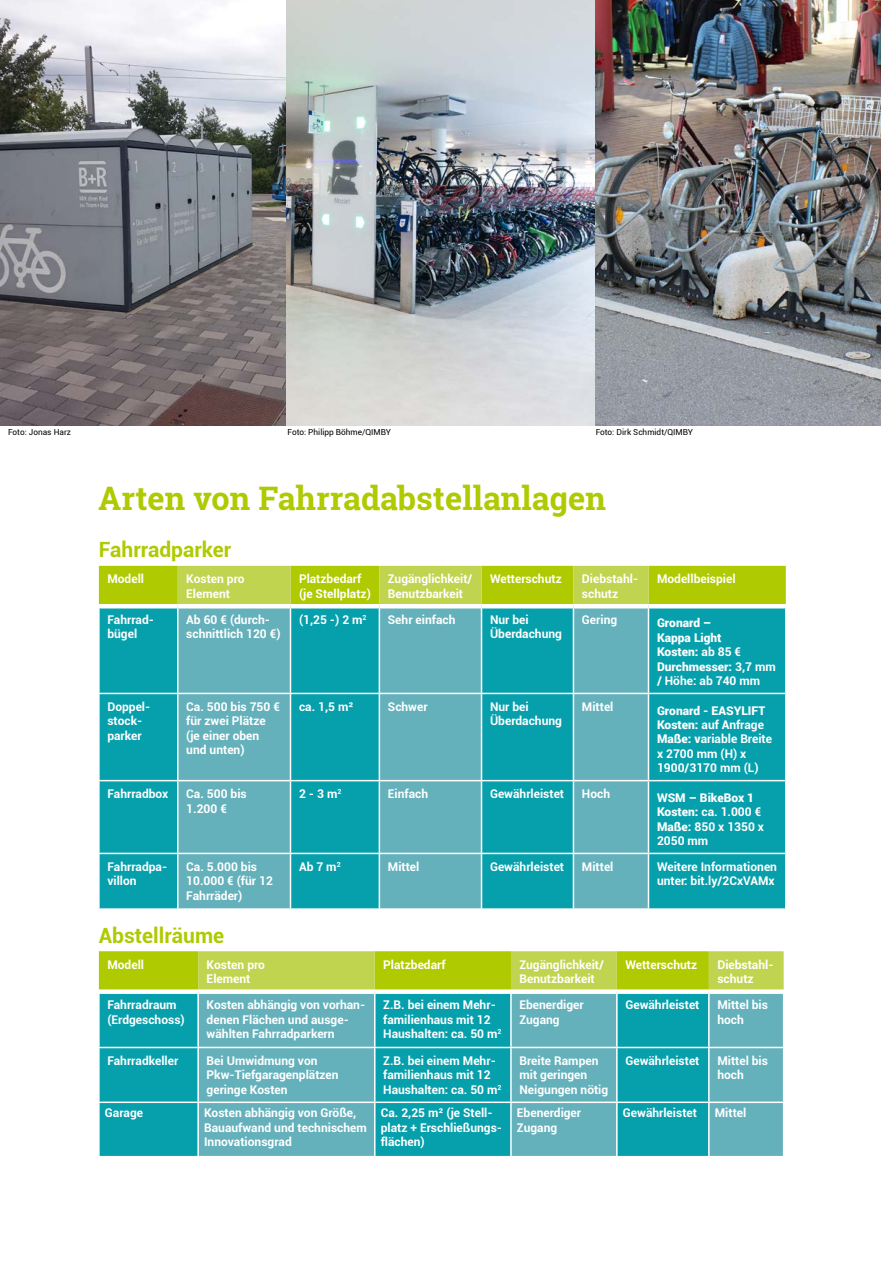
<style>
.page{position:relative;width:881px;height:1263px;background:#fff}
.page>*{position:absolute;margin:0;border:0;box-sizing:border-box;transform-origin:0 0}
.t1{font:700 32.4px "Roboto Slab";color:#afca00}
.t2{font:700 21px "Roboto";color:#afca00}
.t3{font:700 12px/14.4px "Roboto";color:#fff}
.t4{font:900 12px/14.4px "Roboto";color:#fff}
.t5{font:8.25px "Roboto";color:#000}
.s1{font-weight:700}
.s2{font-weight:900}
</style>
<div class="page">
<svg style="left:99px;top:566px;width:686px;height:38px;background:#b6ce22"></svg>
<div style="left:100px;top:608px;width:684px;height:300px;background:#069fac"></div>
<svg style="left:178px;top:608px;width:469px;height:300px;background:#41aab6"></svg>
<hr style="left:289px;top:608px;width:2px;height:85px;background:#fff">
<hr style="left:378px;top:608px;width:2px;height:85px;background:#fff">
<hr style="left:480px;top:608px;width:2px;height:85px;background:#fff">
<hr style="left:572px;top:608px;width:2px;height:85px;background:#fff">
<hr style="left:647px;top:608px;width:2px;height:85px;background:#fff">
<hr style="left:178px;top:693px;width:112px;height:1px;background:#fff">
<hr style="left:290px;top:693px;width:89px;height:1px;background:#fff">
<hr style="left:289px;top:694px;width:2px;height:86px;background:#fff">
<hr style="left:379px;top:693px;width:102px;height:1px;background:#fff">
<hr style="left:378px;top:694px;width:2px;height:86px;background:#fff">
<hr style="left:481px;top:693px;width:92px;height:1px;background:#fff">
<hr style="left:480px;top:694px;width:2px;height:86px;background:#fff">
<hr style="left:573px;top:693px;width:75px;height:1px;background:#fff">
<hr style="left:572px;top:694px;width:2px;height:86px;background:#fff">
<hr style="left:648px;top:693px;width:138px;height:1px;background:#fff">
<hr style="left:647px;top:694px;width:2px;height:86px;background:#fff">
<hr style="left:178px;top:780px;width:112px;height:1px;background:#fff">
<hr style="left:290px;top:780px;width:89px;height:1px;background:#fff">
<hr style="left:289px;top:781px;width:2px;height:72px;background:#fff">
<hr style="left:379px;top:780px;width:102px;height:1px;background:#fff">
<hr style="left:378px;top:781px;width:2px;height:72px;background:#fff">
<hr style="left:481px;top:780px;width:92px;height:1px;background:#fff">
<hr style="left:480px;top:781px;width:2px;height:72px;background:#fff">
<hr style="left:573px;top:780px;width:75px;height:1px;background:#fff">
<hr style="left:572px;top:781px;width:2px;height:72px;background:#fff">
<hr style="left:648px;top:780px;width:138px;height:1px;background:#fff">
<hr style="left:647px;top:781px;width:2px;height:72px;background:#fff">
<hr style="left:178px;top:853px;width:112px;height:1px;background:#fff">
<hr style="left:290px;top:853px;width:89px;height:1px;background:#fff">
<hr style="left:289px;top:854px;width:2px;height:54px;background:#fff">
<hr style="left:379px;top:853px;width:102px;height:1px;background:#fff">
<hr style="left:378px;top:854px;width:2px;height:54px;background:#fff">
<hr style="left:481px;top:853px;width:92px;height:1px;background:#fff">
<hr style="left:480px;top:854px;width:2px;height:54px;background:#fff">
<hr style="left:573px;top:853px;width:75px;height:1px;background:#fff">
<hr style="left:572px;top:854px;width:2px;height:54px;background:#fff">
<hr style="left:648px;top:853px;width:138px;height:1px;background:#fff">
<hr style="left:647px;top:854px;width:2px;height:54px;background:#fff">
<hr style="left:177px;top:608px;width:1px;height:85px;background:#fff">
<hr style="left:98px;top:693px;width:80px;height:1px;background:#fff">
<hr style="left:177px;top:694px;width:1px;height:86px;background:#fff">
<hr style="left:98px;top:780px;width:80px;height:1px;background:#fff">
<hr style="left:177px;top:781px;width:1px;height:72px;background:#fff">
<hr style="left:98px;top:853px;width:80px;height:1px;background:#fff">
<hr style="left:177px;top:854px;width:1px;height:54px;background:#fff">
<svg style="left:99px;top:951px;width:684px;height:38px;background:#b8cf2a"></svg>
<div style="left:100px;top:994px;width:97px;height:162px;background:#069fac"></div>
<svg style="left:199px;top:994px;width:583px;height:162px;background:#40aab6"></svg>
<hr style="left:374px;top:994px;width:1px;height:53px;background:#fff">
<hr style="left:510px;top:994px;width:1px;height:53px;background:#fff">
<hr style="left:616px;top:994px;width:1px;height:53px;background:#fff">
<hr style="left:707px;top:994px;width:2px;height:53px;background:#fff">
<hr style="left:198px;top:1047px;width:176px;height:1px;background:#fff">
<hr style="left:374px;top:1047px;width:136px;height:1px;background:#fff">
<hr style="left:374px;top:1048px;width:1px;height:53px;background:#fff">
<hr style="left:510px;top:1047px;width:106px;height:1px;background:#fff">
<hr style="left:510px;top:1048px;width:1px;height:53px;background:#fff">
<hr style="left:616px;top:1047px;width:92px;height:1px;background:#fff">
<hr style="left:616px;top:1048px;width:1px;height:53px;background:#fff">
<hr style="left:708px;top:1047px;width:76px;height:1px;background:#fff">
<hr style="left:707px;top:1048px;width:2px;height:53px;background:#fff">
<hr style="left:98px;top:1047px;width:100px;height:1px;background:#fff">
<hr style="left:98px;top:1101px;width:100px;height:2px;background:#fff">
<hr style="left:198px;top:1101px;width:176px;height:2px;background:#fff">
<hr style="left:374px;top:1101px;width:136px;height:2px;background:#fff">
<hr style="left:510px;top:1101px;width:106px;height:2px;background:#fff">
<hr style="left:616px;top:1101px;width:92px;height:2px;background:#fff">
<hr style="left:708px;top:1101px;width:76px;height:2px;background:#fff">
<hr style="left:374px;top:1103px;width:1px;height:53px;background:#fff">
<hr style="left:510px;top:1103px;width:1px;height:53px;background:#fff">
<hr style="left:616px;top:1103px;width:1px;height:53px;background:#fff">
<hr style="left:707px;top:1103px;width:2px;height:53px;background:#fff">
<img style="left:0;top:0;width:880px;height:426px">
<p class="t5" style="left:8px;top:426px;width:64px">Foto: Jonas Harz</p>
<p class="t5" style="left:287px;top:426px;width:105px">Foto: Philipp Böhme/QIMBY</p>
<p class="t5" style="left:595px;top:426px;width:99px">Foto: Dirk Schmidt/QIMBY</p>
<h1 class="t1" style="left:98px;top:476px;width:509px">Arten von Fahrradabstellanlagen</h1>
<h2 class="t2" style="left:99px;top:535px;width:134px">Fahrradparker</h2>
<p class="t3" style="left:107px;top:571px;width:38px">Modell</p>
<p class="t3" style="left:186px;top:571px;width:60px">Kosten pro<br>Element</p>
<p class="t3" style="left:299px;top:571px;width:73px">Platzbedarf (je Stellplatz)</p>
<p class="t3" style="left:388px;top:571px;width:86px">Zugänglichkeit/<br>Benutzbarkeit</p>
<p class="t3" style="left:490px;top:571px;width:73px">Wetterschutz</p>
<p class="t3" style="left:581px;top:571px;width:58px">Diebstahl&shy;schutz</p>
<p class="t3" style="left:656px;top:571px;width:80px">Modellbeispiel</p>
<p class="t3" style="left:107px;top:612px;width:46px">Fahrrad&shy;bügel</p>
<p class="t3" style="left:186px;top:612px;width:96px">Ab 60 € (durch&shy;schnittlich 120 €)</p>
<p class="t3" style="left:299px;top:612px;width:69px">(1,25 -) 2 m<sup>2</sup></p>
<p class="t3" style="left:388px;top:612px;width:69px">Sehr einfach</p>
<p class="t3" style="left:490px;top:612px;width:73px">Nur bei<br>Überdachung</p>
<p class="t3" style="left:581px;top:612px;width:37px">Gering</p>
<p class="t4" style="left:656px;top:615px;width:120px">Gronard –<br>Kappa Light<br>Kosten: <span class="s1">ab 85 €<br></span>Durchmesser: <span class="s1">3,7 mm / Höhe: ab 740 mm</span></p>
<p class="t3" style="left:107px;top:699px;width:43px">Doppel&shy;stock&shy;parker</p>
<p class="t3" style="left:186px;top:699px;width:95px">Ca. 500 bis 750 € für zwei Plätze (je einer oben und unten)</p>
<p class="t3" style="left:299px;top:699px;width:56px">ca. 1,5 m²</p>
<p class="t3" style="left:388px;top:699px;width:41px">Schwer</p>
<p class="t3" style="left:490px;top:699px;width:73px">Nur bei<br>Überdachung</p>
<p class="t3" style="left:581px;top:699px;width:33px">Mittel</p>
<p class="t3" style="left:656px;top:702px;width:116px"><span class="s2">Gronard - EASYLIFT<br>Kosten:</span> auf Anfrage<br><span class="s2">Maße: v</span>ariable Breite x 2700 mm (H) x<br>1900/3170 mm (L)</p>
<p class="t3" style="left:107px;top:786px;width:62px">Fahrradbox</p>
<p class="t3" style="left:186px;top:786px;width:62px">Ca. 500 bis<br>1.200 €</p>
<p class="t3" style="left:299px;top:786px;width:44px">2 - 3 m<sup>2</sup></p>
<p class="t3" style="left:388px;top:786px;width:42px">Einfach</p>
<p class="t3" style="left:490px;top:786px;width:76px">Gewährleistet</p>
<p class="t3" style="left:581px;top:786px;width:30px">Hoch</p>
<p class="t4" style="left:656px;top:790px;width:108px">WSM – BikeBox 1<br>Kosten: <span class="s1">ca. 1.000 €<br></span>Maße: <span class="s1">850 x 1350 x<br>2050 mm</span></p>
<p class="t3" style="left:107px;top:859px;width:61px">Fahrradpa&shy;villon</p>
<p class="t3" style="left:186px;top:859px;width:88px">Ca. 5.000 bis<br>10.000 € (für 12<br>Fahrräder)</p>
<p class="t3" style="left:299px;top:859px;width:43px">Ab 7 m<sup>2</sup></p>
<p class="t3" style="left:388px;top:859px;width:33px">Mittel</p>
<p class="t3" style="left:490px;top:859px;width:76px">Gewährleistet</p>
<p class="t3" style="left:581px;top:859px;width:33px">Mittel</p>
<p class="t3" style="left:656px;top:859px;width:121px">Weitere Informationen unter: bit.ly/2CxVAMx</p>
<h2 class="t2" style="left:99px;top:920px;width:127px">Abstellräume</h2>
<p class="t3" style="left:107px;top:957px;width:38px">Modell</p>
<p class="t3" style="left:206px;top:957px;width:60px">Kosten pro<br>Element</p>
<p class="t3" style="left:383px;top:957px;width:64px">Platzbedarf</p>
<p class="t3" style="left:519px;top:957px;width:86px">Zugänglichkeit/<br>Benutzbarkeit</p>
<p class="t3" style="left:625px;top:957px;width:73px">Wetterschutz</p>
<p class="t3" style="left:717px;top:957px;width:58px">Diebstahl&shy;schutz</p>
<p class="t3" style="left:107px;top:997px;width:79px">Fahrradraum (Erdgeschoss)</p>
<p class="t3" style="left:206px;top:997px;width:160px">Kosten abhängig von vorhan&shy;denen Flächen und ausge&shy;wählten Fahrradparkern</p>
<p class="t3" style="left:383px;top:997px;width:120px">Z.B. bei einem Mehr&shy;familienhaus mit 12<br>Haushalten: ca. 50 m<sup>2</sup></p>
<p class="t3" style="left:519px;top:997px;width:66px">Ebenerdiger<br>Zugang</p>
<p class="t3" style="left:625px;top:997px;width:76px">Gewährleistet</p>
<p class="t3" style="left:717px;top:997px;width:52px">Mittel bis hoch</p>
<p class="t3" style="left:107px;top:1053px;width:72px">Fahrradkeller</p>
<p class="t3" style="left:206px;top:1053px;width:133px">Bei Umwidmung von<br>Pkw-Tiefgaragenplätzen geringe Kosten</p>
<p class="t3" style="left:383px;top:1053px;width:120px">Z.B. bei einem Mehr&shy;familienhaus mit 12<br>Haushalten: ca. 50 m<sup>2</sup></p>
<p class="t3" style="left:519px;top:1053px;width:90px">Breite Rampen mit geringen<br>Neigungen nötig</p>
<p class="t3" style="left:625px;top:1053px;width:76px">Gewährleistet</p>
<p class="t3" style="left:717px;top:1053px;width:52px">Mittel bis hoch</p>
<p class="t3" style="left:105px;top:1105px;width:40px">Garage</p>
<p class="t3" style="left:204px;top:1105px;width:164px">Kosten abhängig von Größe,<br>Bauaufwand und technischem<br>Innovationsgrad</p>
<p class="t3" style="left:380px;top:1105px;width:123px">Ca. 2,25 m² (je Stell&shy;platz + Erschließungs&shy;flächen)</p>
<p class="t3" style="left:516px;top:1105px;width:66px">Ebenerdiger<br>Zugang</p>
<p class="t3" style="left:622px;top:1105px;width:76px">Gewährleistet</p>
<p class="t3" style="left:714px;top:1105px;width:33px">Mittel</p>
</div>
